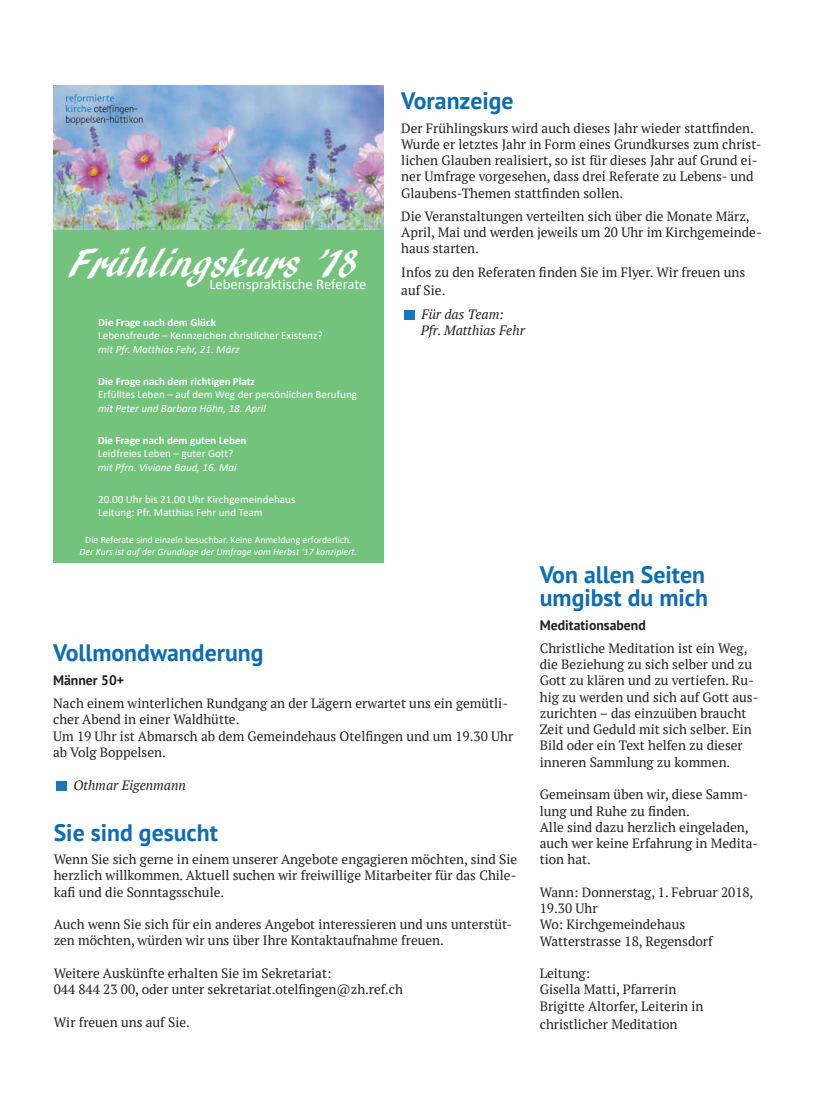
<style>
.page{position:relative;width:815px;height:1106px;background:#fff}
.page>*{position:absolute;margin:0;border:0;box-sizing:border-box;transform-origin:0 0}
.t1{font:41.62px "ARBLANCA";color:#fff}
.t2{font:700 23.75px/23.8px "PT Sans";color:#0e6cb4}
.t3{font:14.62px "Calibri";color:#fff}
.t4{font:700 13.75px "PT Sans";color:#231f20}
.t5{font:13.5px/16.2px "PT Serif";color:#231f20}
.t6{font:italic 13.5px/15.9px "PT Serif";color:#231f20}
.t7{font:11px/13.2px "Calibri";color:#fff}
.t8{font:italic 11px "Calibri";color:#fff}
.t9{font:700 11px "Calibri";color:#fff}
.t10{font:9.75px "Calibri";color:#fff}
.t11{font:italic 9.75px "Calibri";color:#fff}
</style>
<div class="page">
<div style="left:56px;top:780px;width:11px;height:10px;background:#1977bd"></div>
<div style="left:405px;top:310px;width:10px;height:9px;background:#1977bd"></div>
<img style="left:53px;top:85px;width:331px;height:145px">
<div style="left:53px;top:230px;width:331px;height:333px;background:#73c37d"></div>
<img style="left:66px;top:95px;width:122px;height:30px">
<h1 class="t1" style="left:70px;top:240px;width:290px">Frühlingskurs ’18</h1>
<p class="t9" style="left:98px;top:314px;width:119px">Die Frage nach dem Glück</p>
<p class="t7" style="left:98px;top:329px;width:226px">Lebensfreude – Kennzeichen christlicher Existenz?</p>
<p class="t8" style="left:98px;top:341px;width:143px">mit Pfr. Matthias Fehr, 21. März</p>
<p class="t3" style="left:209px;top:274px;width:159px">Lebenspraktische Referate</p>
<p class="t9" style="left:98px;top:374px;width:158px">Die Frage nach dem richtigen Platz</p>
<p class="t7" style="left:98px;top:388px;width:260px">Erfülltes Leben – auf dem Weg der persönlichen Berufung</p>
<p class="t8" style="left:98px;top:400px;width:169px">mit Peter und Barbara Höhn, 18. April</p>
<p class="t9" style="left:98px;top:433px;width:150px">Die Frage nach dem guten Leben</p>
<p class="t7" style="left:98px;top:447px;width:137px">Leidfreies Leben – guter Gott?</p>
<p class="t8" style="left:98px;top:459px;width:140px">mit Pfrn. Viviane Baud, 16. Mai</p>
<p class="t7" style="left:98px;top:492px;width:199px">20.00 Uhr bis 21.00 Uhr Kirchgemeindehaus<br>Leitung: Pfr. Matthias Fehr und Team</p>
<p class="t10" style="left:85px;top:533px;width:268px">Die Referate sind einzeln besuchbar. Keine Anmeldung erforderlich.</p>
<p class="t11" style="left:80px;top:545px;width:279px">Der Kurs ist auf der Grundlage der Umfrage vom Herbst ‘17 konzipiert.</p>
<h2 class="t2" style="left:401px;top:89px;width:114px">Voranzeige</h2>
<p class="t5" style="left:401px;top:119px;width:362px">Der Frühlingskurs wird auch dieses Jahr wieder stattfinden.<br>Wurde er letztes Jahr in Form eines Grundkurses zum christ&shy;lichen Glauben realisiert, so ist für dieses Jahr auf Grund ei&shy;ner Umfrage vorgesehen, dass drei Referate zu Lebens- und Glaubens-Themen stattfinden sollen.</p>
<p class="t5" style="left:401px;top:208px;width:362px">Die Veranstaltungen verteilten sich über die Monate März,<br>April, Mai und werden jeweils um 20 Uhr im Kirchgemeinde&shy;haus starten.</p>
<p class="t5" style="left:401px;top:263px;width:345px;line-height:18px">Infos zu den Referaten finden Sie im Flyer. Wir freuen uns auf Sie.</p>
<p class="t6" style="left:421px;top:307px;width:106px">Für das Team:<br>Pfr. Matthias Fehr</p>
<h2 class="t2" style="left:53px;top:641px;width:212px">Vollmondwanderung</h2>
<p class="t4" style="left:53px;top:671px;width:72px">Männer 50+</p>
<p class="t5" style="left:53px;top:695px;width:462px">Nach einem winterlichen Rundgang an der Lägern erwartet uns ein gemütli&shy;cher Abend in einer Waldhütte.<br>Um 19 Uhr ist Abmarsch ab dem Gemeindehaus Otelfingen und um 19.30 Uhr ab Volg Boppelsen.</p>
<p class="t6" style="left:73px;top:777px;width:114px">Othmar Eigenmann</p>
<h2 class="t2" style="left:54px;top:820px;width:166px">Sie sind gesucht</h2>
<p class="t5" style="left:54px;top:851px;width:465px;text-align:justify">Wenn Sie sich gerne in einem unserer Angebote engagieren möchten, sind Sie herzlich willkommen. Aktuell suchen wir freiwillige Mitarbeiter für das Chile&shy;kafi und die Sonntagsschule.</p>
<p class="t5" style="left:54px;top:916px;width:460px">Auch wenn Sie sich für ein anderes Angebot interessieren und uns unterstüt&shy;zen möchten, würden wir uns über Ihre Kontaktaufnahme freuen.</p>
<p class="t5" style="left:54px;top:965px;width:351px">Weitere Auskünfte erhalten Sie im Sekretariat:<br>044 844 23 00, oder unter sekretariat.otelfingen@zh.ref.ch</p>
<p class="t5" style="left:54px;top:1013px;width:138px">Wir freuen uns auf Sie.</p>
<h2 class="t2" style="left:540px;top:562px;width:170px">Von allen Seiten umgibst du mich</h2>
<p class="t4" style="left:540px;top:615px;width:107px">Meditationsabend</p>
<p class="t5" style="left:540px;top:640px;width:220px">Christliche Meditation ist ein Weg, die Beziehung zu sich selber und zu Gott zu klären und zu vertiefen. Ru&shy;hig zu werden und sich auf Gott aus&shy;zurichten – das einzuüben braucht Zeit und Geduld mit sich selber. Ein Bild oder ein Text helfen zu dieser inneren Sammlung zu kommen.</p>
<p class="t5" style="left:540px;top:786px;width:220px">Gemeinsam üben wir, diese Samm&shy;lung und Ruhe zu finden.<br>Alle sind dazu herzlich eingeladen, auch wer keine Erfahrung in Medita&shy;tion hat.</p>
<p class="t5" style="left:540px;top:883px;width:215px">Wann: Donnerstag, 1. Februar 2018,<br>19.30 Uhr<br>Wo: Kirchgemeindehaus<br>Watterstrasse 18, Regensdorf</p>
<p class="t5" style="left:540px;top:965px;width:165px">Leitung:<br>Gisella Matti, Pfarrerin<br>Brigitte Altorfer, Leiterin in</p>
<p class="t5" style="left:540px;top:1015px;width:139px">christlicher Meditation</p>
</div>
